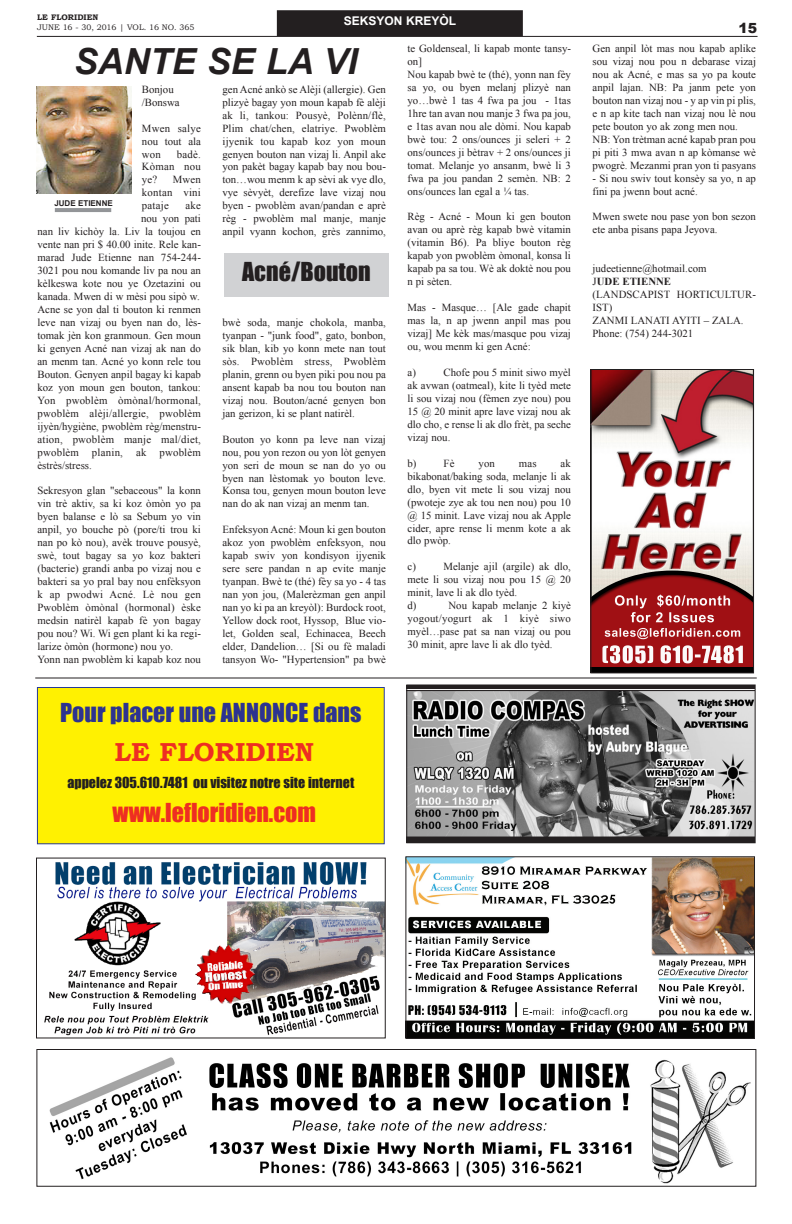
<style>
.page{position:relative;width:792px;height:1224px;background:#fff}
.page>*{position:absolute;margin:0;border:0;box-sizing:border-box;transform-origin:0 0}
.t1{font:italic 700 36px "Arial";color:#231f20}
.t2{font:700 26px "Bookman Old Style";color:#ee2e22}
.t3{font:24px "Impact";color:#2d3390}
.t4{font:24px "Impact";color:#ee2e22}
.t5{font:24px "Impact";color:#231f20}
.t6{font:14px "Impact";color:#231f20}
.t7{font:900 14px "Arial";color:#231f20}
.t8{font:700 12px "Arial";color:#fff}
.t9{font:10.8px/13px "Times New Roman";color:#231f20;text-align:justify}
.t10{font:10.8px "Times New Roman";letter-spacing:.02em;color:#231f20}
.t11{font:8px/9.6px "Bookman Old Style";color:#231f20}
.t12{font:700 8px "Arial";color:#231f20}
.s1{font-weight:700}
</style>
<div class="page">
<div style="left:278px;top:11px;width:244px;height:24px;background:#231f20"></div>
<div style="left:277px;top:10px;width:246px;height:26px;border:2px solid #231f20"></div>
<hr style="left:37px;top:36px;width:721px;height:1px;background:#231f20">
<div style="left:224px;top:253px;width:165px;height:44px;background:#d1d2d4"></div>
<img style="left:49px;top:1057px;width:702px;height:127px">
<div style="left:36px;top:1049px;width:720px;height:138px;border:1px solid #231f20"></div>
<img style="left:37px;top:86px;width:95px;height:107px">
<hr style="left:55px;top:208px;width:56px;height:4px;background:#939598">
<svg style="left:35px;top:677px;width:722px;height:362px"></svg>
<img style="left:592px;top:371px;width:160px;height:200px">
<img style="left:592px;top:571px;width:160px;height:4px">
<img style="left:592px;top:575px;width:160px;height:93px">
<img style="left:615px;top:595px;width:81px;height:13px">
<img style="left:631px;top:612px;width:75px;height:10px">
<img style="left:605px;top:628px;width:43px;height:11px">
<img style="left:602px;top:645px;width:69px;height:18px">
<img style="left:592px;top:668px;width:160px;height:3px">
<div style="left:590px;top:369px;width:164px;height:304px;border:1px solid #231f20"></div>
<p class="t11" style="left:37px;top:13px;width:159px"><span class="s1">LE FLORIDIEN<br></span>JUNE 16 - 30, 2016 | VOL. 16 NO. 365</p>
<p class="t8" style="left:344px;top:14px;width:114px">SEKSYON KREYÒL</p>
<p class="t1" style="left:74px;top:41px;width:285px">SANTE SE LA VI</p>
<p class="t9" style="left:142px;top:83px;width:39px">Bonjou /Bonswa</p>
<p class="t9" style="left:142px;top:121px;width:60px">Mwen salye nou tout ala won</p>
<p class="t9" style="left:142px;top:147px;width:60px;text-indent:35px">badè.<br>Kòman nou ye?</p>
<p class="t9" style="left:142px;top:173px;width:60px;text-indent:31px">Mwen kontan vini pataje</p>
<p class="t12" style="left:54px;top:199px;width:60px">JUDE ETIENNE</p>
<p class="t9" style="left:186px;top:199px;width:17px">ake</p>
<p class="t9" style="left:141px;top:212px;width:61px">nou yon pati</p>
<p class="t9" style="left:37px;top:225px;width:165px">nan liv kichòy la. Liv la toujou en</p>
<p class="t9" style="left:37px;top:238px;width:165px">vente nan pri $ 40.00 inite. Rele kan-</p>
<p class="t9" style="left:37px;top:251px;width:165px">marad Jude Etienne nan 754-244-</p>
<p class="t9" style="left:37px;top:264px;width:165px">3021 pou nou komande liv pa nou an</p>
<p class="t9" style="left:37px;top:277px;width:165px">kèlkeswa kote nou ye Ozetazini ou</p>
<p class="t9" style="left:37px;top:290px;width:164px">kanada. Mwen di w mèsi pou sipò w.</p>
<p class="t9" style="left:37px;top:303px;width:165px">Acne se yon dal ti bouton ki renmen</p>
<p class="t9" style="left:37px;top:316px;width:165px">leve nan vizaj ou byen nan do, lès-</p>
<p class="t9" style="left:37px;top:329px;width:165px">tomak jèn kon granmoun. Gen moun</p>
<p class="t9" style="left:37px;top:342px;width:165px">ki genyen Acné nan vizaj ak nan do</p>
<p class="t9" style="left:37px;top:355px;width:165px">an menm tan. Acné yo konn rele tou</p>
<p class="t9" style="left:37px;top:368px;width:165px">Bouton. Genyen anpil bagay ki kapab</p>
<p class="t9" style="left:37px;top:381px;width:165px">koz yon moun gen bouton, tankou:</p>
<p class="t10" style="left:37px;top:394px;width:165px">Yon pwoblèm òmònal/hormonal,</p>
<p class="t10" style="left:37px;top:407px;width:165px">pwoblèm alèji/allergie, pwoblèm</p>
<p class="t9" style="left:37px;top:420px;width:165px">ijyèn/hygiène, pwoblèm règ/menstru-</p>
<p class="t10" style="left:37px;top:433px;width:165px">ation, pwoblèm manje mal/diet,</p>
<p class="t10" style="left:37px;top:446px;width:165px">pwoblèm planin, ak pwoblèm</p>
<p class="t9" style="left:37px;top:458px;width:56px">èstrès/stress.</p>
<p class="t9" style="left:37px;top:484px;width:165px;text-align:left">Sekresyon glan "sebaceous" la konn vin trè aktiv, sa ki koz òmòn yo pa byen balanse e lò sa Sebum yo vin anpil, yo bouche pò (pore/ti trou ki nan po kò nou), avèk trouve pousyè, swè, tout bagay sa yo koz bakteri (bacterie) grandi anba po vizaj nou e bakteri sa yo pral bay nou enfèksyon k ap pwodwi Acné. Lè nou gen<br>Pwoblèm òmònal (hormonal) èske medsin natirèl kapab fè yon bagay pou nou? Wi. Wi gen plant ki ka regi&shy;larize òmòn (hormone) nou yo.<br>Yonn nan pwoblèm ki kapab koz nou</p>
<p class="t9" style="left:223px;top:83px;width:165px">gen Acné ankò se Alèji (allergie). Gen plizyè bagay yon moun kapab fè alèji ak li, tankou: Pousyè, Polènn/flè, Plim chat/chen, elatriye. Pwoblèm ijyenik tou kapab koz yon moun genyen bouton nan vizaj li. Anpil ake yon pakèt bagay kapab bay nou bou&shy;ton…wou menm k ap sèvi ak vye dlo, vye sèvyèt, derefize lave vizaj nou byen - pwoblèm avan/pandan e aprè règ - pwoblèm mal manje, manje anpil vyann kochon, grès zannimo,</p>
<p class="t5" style="left:242px;top:257px;width:130px">Acné/Bouton</p>
<p class="t9" style="left:223px;top:316px;width:165px">bwè soda, manje chokola, manba, tyanpan - "junk food", gato, bonbon, sik blan, kib yo konn mete nan tout sòs. Pwoblèm stress, Pwoblèm planin, grenn ou byen piki pou nou pa ansent kapab ba nou tou bouton nan vizaj nou. Bouton/acné genyen bon jan gerizon, ki se plant natirèl.</p>
<p class="t9" style="left:223px;top:433px;width:165px">Bouton yo konn pa leve nan vizaj nou, pou yon rezon ou yon lòt genyen yon seri de moun se nan do yo ou byen nan lèstomak yo bouton leve.<br>Konsa tou, genyen moun bouton leve nan do ak nan vizaj an menm tan.</p>
<p class="t9" style="left:223px;top:523px;width:165px">Enfeksyon Acné: Moun ki gen bouton akoz yon pwoblèm enfeksyon, nou kapab swiv yon kondisyon ijyenik sere sere pandan n ap evite manje tyanpan. Bwè te (thé) fèy sa yo - 4 tas nan yon jou, (Malerèzman gen anpil nan yo ki pa an kreyòl): Burdock root, Yellow dock root, Hyssop, Blue vio&shy;let, Golden seal, Echinacea, Beech elder, Dandelion… [Si ou fè maladi tansyon Wo- "Hypertension" pa bwè</p>
<p class="t3" style="left:60px;top:698px;width:303px">Pour placer une ANNONCE dans</p>
<p class="t2" style="left:115px;top:736px;width:201px">LE FLORIDIEN</p>
<p class="t6" style="left:67px;top:774px;width:288px">appelez 305.610.7481 ou visitez notre site internet</p>
<p class="t4" style="left:113px;top:798px;width:205px">www.lefloridien.com</p>
<p class="t9" style="left:408px;top:42px;width:165px;text-align:left">te Goldenseal, li kapab monte tansy&shy;on]<br>Nou kapab bwè te (thé), yonn nan fèy sa yo, ou byen melanj plizyè nan yo…bwè 1 tas 4 fwa pa jou - 1tas<br>1hre tan avan nou manje 3 fwa pa jou, e 1tas avan nou ale dòmi. Nou kapab bwè tou: 2 ons/ounces ji seleri + 2 ons/ounces ji bètrav + 2 ons/ounces ji tomat. Melanje yo ansanm, bwè li 3 fwa pa jou pandan 2 semèn. NB: 2 ons/ounces lan egal a ¼ tas.</p>
<p class="t9" style="left:408px;top:210px;width:165px">Règ - Acné - Moun ki gen bouton avan ou aprè règ kapab bwè vitamin (vitamin B6). Pa bliye bouton règ kapab yon pwoblèm òmonal, konsa li kapab pa sa tou. Wè ak doktè nou pou n pi sèten.</p>
<p class="t9" style="left:408px;top:301px;width:165px">Mas - Masque… [Ale gade chapit mas la, n ap jwenn anpil mas pou vizaj] Me kèk mas/masque pou vizaj ou, wou menm ki gen Acné:</p>
<p class="t9" style="left:408px;top:366px;width:10px">a)</p>
<p class="t9" style="left:408px;top:366px;width:165px;text-indent:36px">Chofe pou 5 minit siwo myèl ak avwan (oatmeal), kite li tyèd mete li sou vizaj nou (fèmen zye nou) pou 15 @ 20 minit apre lave vizaj nou ak dlo cho, e rense li ak dlo frèt, pa seche vizaj nou.</p>
<p class="t9" style="left:408px;top:457px;width:10px">b)</p>
<p class="t9" style="left:444px;top:457px;width:13px">Fè</p>
<p class="t9" style="left:478px;top:457px;width:18px">yon</p>
<p class="t9" style="left:519px;top:457px;width:19px">mas</p>
<p class="t9" style="left:408px;top:457px;width:165px;text-indent:153px">ak bikabonat/baking soda, melanje li ak dlo, byen vit mete li sou vizaj nou (pwoteje zye ak tou nen nou) pou 10 @ 15 minit. Lave vizaj nou ak Apple cider, apre rense li menm kote a ak dlo pwòp.</p>
<p class="t9" style="left:408px;top:560px;width:10px">c)</p>
<p class="t9" style="left:408px;top:560px;width:165px;text-align:left;text-indent:36px">Melanje ajil (argile) ak dlo, mete li sou vizaj nou pou 15 @ 20 minit, lave li ak dlo tyèd.<br>d)</p>
<p class="t9" style="left:408px;top:599px;width:165px;text-indent:41px">Nou kapab melanje 2 kiyè yogout/yogurt ak 1 kiyè siwo myèl…pase pat sa nan vizaj ou pou 30 minit, apre lave li ak dlo tyèd.</p>
<p class="t7" style="left:739px;top:18px;width:20px">15</p>
<p class="t9" style="left:593px;top:42px;width:165px;text-align:left">Gen anpil lòt mas nou kapab aplike sou vizaj nou pou n debarase vizaj nou ak Acné, e mas sa yo pa koute anpil lajan. NB: Pa janm pete yon bouton nan vizaj nou - y ap vin pi plis, e n ap kite tach nan vizaj nou lè nou pete bouton yo ak zong men nou.<br>NB: Yon trètman acné kapab pran pou pi piti 3 mwa avan n ap kòmanse wè pwogrè. Mezanmi pran yon ti pasyans</p>
<p class="t9" style="left:593px;top:171px;width:165px">- Si nou swiv tout konsèy sa yo, n ap fini pa jwenn bout acné.</p>
<p class="t9" style="left:593px;top:210px;width:165px">Mwen swete nou pase yon bon sezon ete anba pisans papa Jeyova.</p>
<p class="t9" style="left:593px;top:262px;width:165px;text-align:left">judeetienne@hotmail.com<br>J<span class="s1">UDE ETIENNE<br></span>(LANDSCAPIST HORTICULTUR-<br>IST)<br>ZANMI LANATI AYITI – ZALA.<br>Phone: (754) 244-3021</p>
</div>
